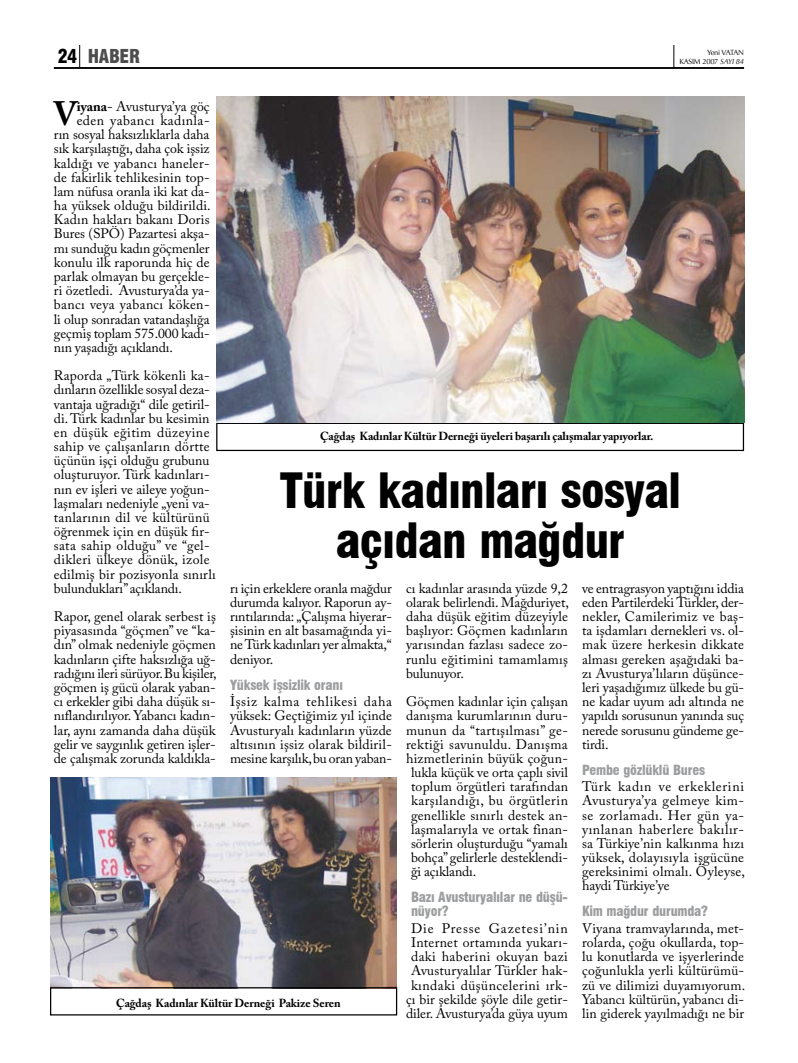
<style>
.page{position:relative;width:798px;height:1063px;background:#fff}
.page>*{position:absolute;margin:0;border:0;box-sizing:border-box;transform-origin:0 0}
.t1{font:900 condensed 47.5px/50px "Swiss 721 BT";letter-spacing:-.015em;color:#000;text-align:center}
.t2{font:700 33.62px "Adobe Caslon Pro";color:#000}
.t3{font:900 condensed 18.75px "Swiss 721 BT";letter-spacing:-.015em;color:#4d4d4d}
.t4{font:900 condensed 18.75px "Swiss 721 BT";color:#000}
.t5{font:13.75px/14.1px "Adobe Caslon Pro";letter-spacing:.005em;color:#000;text-align:justify}
.t6{font:900 condensed 13.75px/14.1px "Swiss 721 BT";letter-spacing:-.015em;color:#9c9d9f}
.t7{font:13.75px "Adobe Caslon Pro";letter-spacing:.025em;color:#000}
.t8{font:13.75px "Adobe Caslon Pro";letter-spacing:.035em;color:#000}
.t9{font:700 11.62px "Adobe Caslon Pro";letter-spacing:-.005em;color:#000}
.t10{font:7.5px/9px "Optima";letter-spacing:-.03em;color:#000;text-align:right}
.s1{font-style:italic}
.s2{font-weight:700}
</style>
<div class="page">
<div style="left:216px;top:423px;width:527px;height:28px;border:1px solid #000"></div>
<svg style="left:673px;top:45px;width:1px;height:22px"></svg>
<svg style="left:79px;top:45px;width:1px;height:22px"></svg>
<hr style="left:54px;top:67px;width:689px;height:2px;background:#000">
<img style="left:216px;top:97px;width:527px;height:326px">
<img style="left:50px;top:777px;width:346px;height:210px">
<div style="left:50px;top:987px;width:347px;height:29px;border:1px solid #000"></div>
<h3 class="t4" style="left:58px;top:45px;width:21px">24</h3>
<h3 class="t3" style="left:88px;top:45px;width:54px">HABER</h3>
<p class="t10" style="left:679px;top:48px;width:66px">Yeni VATAN<br>KASIM 2007 <span class="s1">SAYI 84</span></p>
<h2 class="t2" style="left:54px;top:94px;width:24px">V</h2>
<p class="t5" style="left:77px;top:99px;width:134px"><span class="s2">iyana</span>- Avusturya’ya göç</p>
<p class="t8" style="left:77px;top:112px;width:134px">eden yabancı kadınla-</p>
<p class="t5" style="left:54px;top:127px;width:157px">rın sosyal haksızlıklarla daha</p>
<p class="t5" style="left:54px;top:142px;width:157px">sık karşılaştığı, daha çok işsiz</p>
<p class="t5" style="left:54px;top:156px;width:157px">kaldığı ve yabancı haneler-</p>
<p class="t5" style="left:54px;top:170px;width:157px">de fakirlik tehlikesinin top-</p>
<p class="t5" style="left:54px;top:184px;width:157px">lam nüfusa oranla iki kat da-</p>
<p class="t5" style="left:54px;top:198px;width:158px">ha yüksek olduğu bildirildi.</p>
<p class="t5" style="left:54px;top:212px;width:157px">Kadın hakları bakanı Doris</p>
<p class="t5" style="left:54px;top:227px;width:157px">Bures (SPÖ) Pazartesi akşa-</p>
<p class="t5" style="left:54px;top:241px;width:157px">mı sunduğu kadın göçmenler</p>
<p class="t5" style="left:54px;top:255px;width:157px">konulu ilk raporunda hiç de</p>
<p class="t5" style="left:54px;top:269px;width:157px">parlak olmayan bu gerçekle-</p>
<p class="t5" style="left:54px;top:283px;width:157px">ri özetledi. Avusturya’da ya-</p>
<p class="t7" style="left:54px;top:297px;width:157px">bancı veya yabancı köken-</p>
<p class="t5" style="left:54px;top:312px;width:157px">li olup sonradan vatandaşlığa</p>
<p class="t5" style="left:54px;top:326px;width:157px">geçmiş toplam 575.000 kadı-</p>
<p class="t5" style="left:54px;top:340px;width:120px">nın yaşadığı açıklandı.</p>
<p class="t5" style="left:54px;top:368px;width:163px;text-align:left">Raporda „Türk kökenli ka&shy;dınların özellikle sosyal deza&shy;vantaja uğradığı“ dile getiril&shy;di. Türk kadınlar bu kesimin en düşük eğitim düzeyine sahip ve çalışanların dörtte üçünün işçi olduğu grubunu oluşturuyor. Türk kadınları&shy;nın ev işleri ve aileye yoğun&shy;laşmaları nedeniyle „yeni va&shy;tanlarının dil ve kültürünü öğrenmek için en düşük fır&shy;sata sahip olduğu” ve “gel&shy;dikleri ülkeye dönük, izole edilmiş bir pozisyonla sınırlı bulundukları” açıklandı.</p>
<p class="t5" style="left:54px;top:609px;width:164px">Rapor, genel olarak serbest iş piyasasında “göçmen” ve “ka&shy;dın” olmak nedeniyle göçmen kadınların çifte haksızlığa uğ&shy;radığını ileri sürüyor. Bu kişiler, göçmen iş gücü olarak yaban&shy;cı erkekler gibi daha düşük sı&shy;nıflandırılıyor. Yabancı kadın&shy;lar, aynı zamanda daha düşük gelir ve saygınlık getiren işler&shy;de çalışmak zorunda kaldıkla-</p>
<p class="t9" style="left:320px;top:429px;width:335px">Çağdaş Kadınlar Kültür Derneği üyeleri başarılı çalışmalar yapıyorlar.</p>
<h1 class="t1" style="left:280px;top:466px;width:402px">Türk kadınları sosyal açıdan mağdur</h1>
<p class="t5" style="left:230px;top:581px;width:163px">rı için erkeklere oranla mağdur durumda kalıyor. Raporun ay&shy;rıntılarında: „Çalışma hiyerar&shy;şisinin en alt basamağında yi&shy;ne Türk kadınları yer almakta,“ deniyor.</p>
<p class="t6" style="left:230px;top:677px;width:114px">Yüksek işsizlik oranı</p>
<p class="t5" style="left:230px;top:694px;width:163px">İşsiz kalma tehlikesi daha yüksek: Geçtiğimiz yıl içinde Avusturyalı kadınların yüzde altısının işsiz olarak bildiril&shy;mesine karşılık, bu oran yaban-</p>
<p class="t5" style="left:406px;top:581px;width:164px">cı kadınlar arasında yüzde 9,2 olarak belirlendi. Mağduriyet, daha düşük eğitim düzeyiyle başlıyor: Göçmen kadınların yarısından fazlası sadece zo&shy;runlu eğitimini tamamlamış bulunuyor.</p>
<p class="t5" style="left:406px;top:694px;width:163px">Göçmen kadınlar için çalışan</p>
<p class="t5" style="left:406px;top:709px;width:163px">danışma kurumlarının duru-</p>
<p class="t7" style="left:406px;top:722px;width:163px">munun da “tartışılması” ge-</p>
<p class="t7" style="left:406px;top:736px;width:163px">rektiği savunuldu. Danışma</p>
<p class="t5" style="left:406px;top:751px;width:163px">hizmetlerinin büyük çoğun-</p>
<p class="t5" style="left:411px;top:765px;width:158px">lukla küçük ve orta çaplı sivil</p>
<p class="t5" style="left:411px;top:779px;width:158px">toplum örgütleri tarafından</p>
<p class="t8" style="left:411px;top:793px;width:158px">karşılandığı, bu örgütlerin</p>
<p class="t5" style="left:411px;top:808px;width:158px">genellikle sınırlı destek an-</p>
<p class="t5" style="left:411px;top:822px;width:158px">laşmalarıyla ve ortak finan-</p>
<p class="t5" style="left:411px;top:836px;width:158px">sörlerin oluşturduğu “yamalı</p>
<p class="t5" style="left:411px;top:850px;width:158px">bohça” gelirlerle desteklendi-</p>
<p class="t5" style="left:411px;top:864px;width:67px">ği açıklandı.</p>
<p class="t6" style="left:411px;top:890px;width:158px">Bazı Avusturyalılar ne düşü&shy;nüyor?</p>
<p class="t5" style="left:406px;top:921px;width:163px;text-align:center">Die Presse Gazetesi’nin<br>Internet ortamında yukarı&shy;daki haberini okuyan bazi<br>Avusturyalılar Türkler hak&shy;kındaki düşüncelerini ırk&shy;çı bir şekilde şöyle dile getir&shy;diler. Avusturya’da güya uyum</p>
<p class="t5" style="left:582px;top:581px;width:163px">ve entragrasyon yaptığını iddia eden Partilerdeki Türkler, der&shy;nekler, Camilerimiz ve baş&shy;ta işdamları dernekleri vs. ol&shy;mak üzere herkesin dikkate alması gereken aşağıdaki ba&shy;zı Avusturya’lıların düşünce&shy;leri yaşadığımız ülkede bu gü&shy;ne kadar uyum adı altında ne yapıldı sorusunun yanında suç nerede sorusunu gündeme ge&shy;tirdi.</p>
<p class="t6" style="left:582px;top:762px;width:124px">Pembe gözlüklü Bures</p>
<p class="t5" style="left:582px;top:779px;width:164px">Türk kadın ve erkeklerini Avusturya’ya gelmeye kim&shy;se zorlamadı. Her gün ya&shy;yınlanan haberlere bakılır&shy;sa Türkiye’nin kalkınma hızı yüksek, dolayısıyla işgücüne gereksinimi olmalı. Öyleyse, haydi Türkiye’ye</p>
<p class="t6" style="left:582px;top:904px;width:127px">Kim mağdur durumda?</p>
<p class="t5" style="left:582px;top:921px;width:164px">Viyana tramvaylarında, met&shy;rolarda, çoğu okullarda, top&shy;lu konutlarda ve işyerlerinde çoğunlukla yerli kültürümü&shy;zü ve dilimizi duyamıyorum.<br>Yabancı kültürün, yabancı di&shy;lin giderek yayılmadığı ne bir</p>
<p class="t9" style="left:116px;top:996px;width:226px">Çağdaş Kadınlar Kültür Derneği Pakize Seren</p>
</div>
